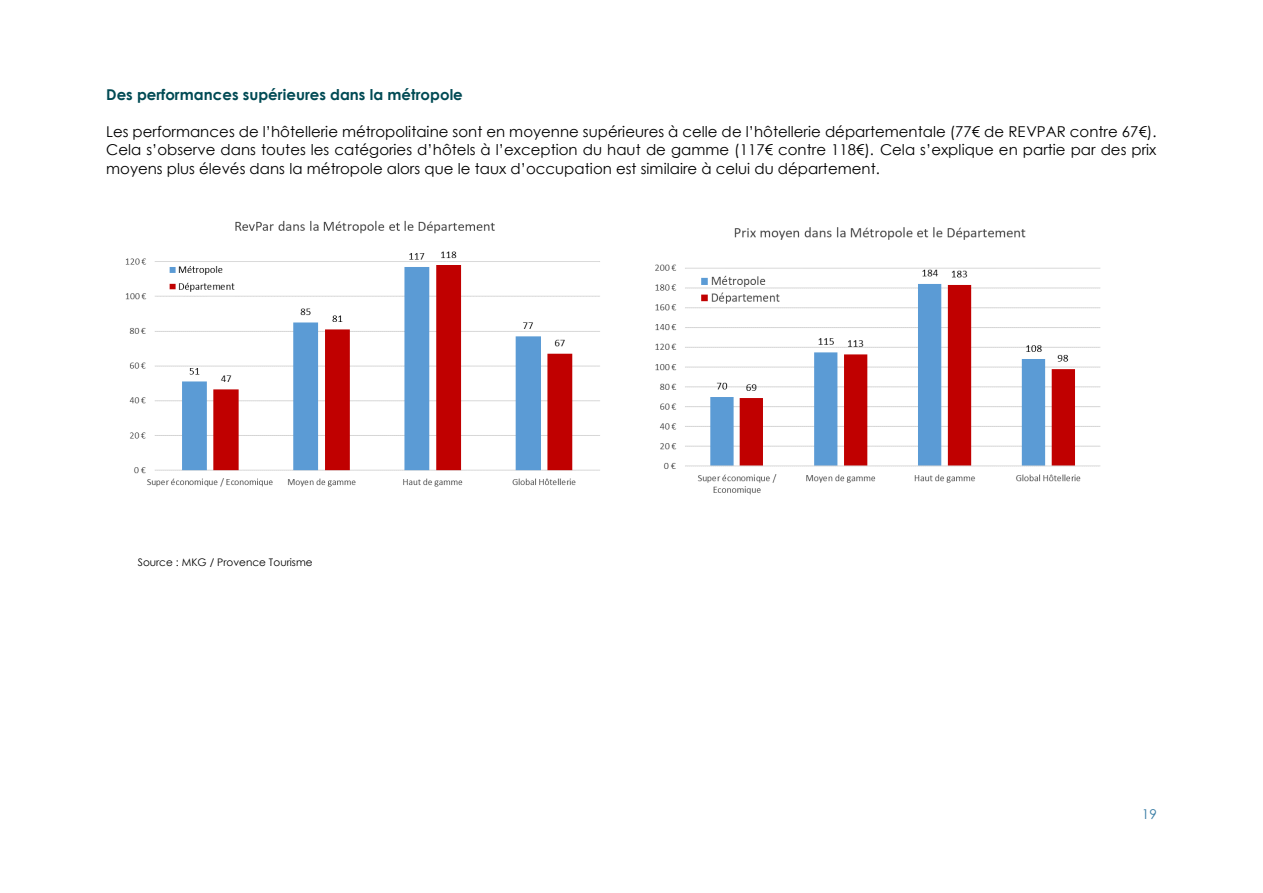
<style>
.page{position:relative;width:1263px;height:893px;background:#fff}
.page>*{position:absolute;margin:0;border:0;box-sizing:border-box;transform-origin:0 0}
.t1{font:15px/18.5px "Century Gothic";color:#000;text-align:justify}
.t2{font:700 15px "Century Gothic";color:#004a54}
.t3{font:13.5px "Century Gothic";color:#387ca4}
.t4{font:10.5px "Century Gothic";color:#000}
</style>
<div class="page">
<img style="left:125px;top:220px;width:475px;height:267px">
<img style="left:655px;top:227px;width:446px;height:268px">
<p class="t2" style="left:106px;top:85px;width:358px">Des performances supérieures dans la métropole</p>
<p class="t1" style="left:106px;top:122px;width:1052px">Les performances de l’hôtellerie métropolitaine sont en moyenne supérieures à celle de l’hôtellerie départementale (77€ de REVPAR contre 67€).<br>Cela s’observe dans toutes les catégories d’hôtels à l’exception du haut de gamme (117€ contre 118€). Cela s’explique en partie par des prix moyens plus élevés dans la métropole alors que le taux d’occupation est similaire à celui du département.</p>
<p class="t4" style="left:138px;top:556px;width:176px">Source : MKG / Provence Tourisme</p>
<p class="t3" style="left:1142px;top:805px;width:17px">19</p>
</div>
